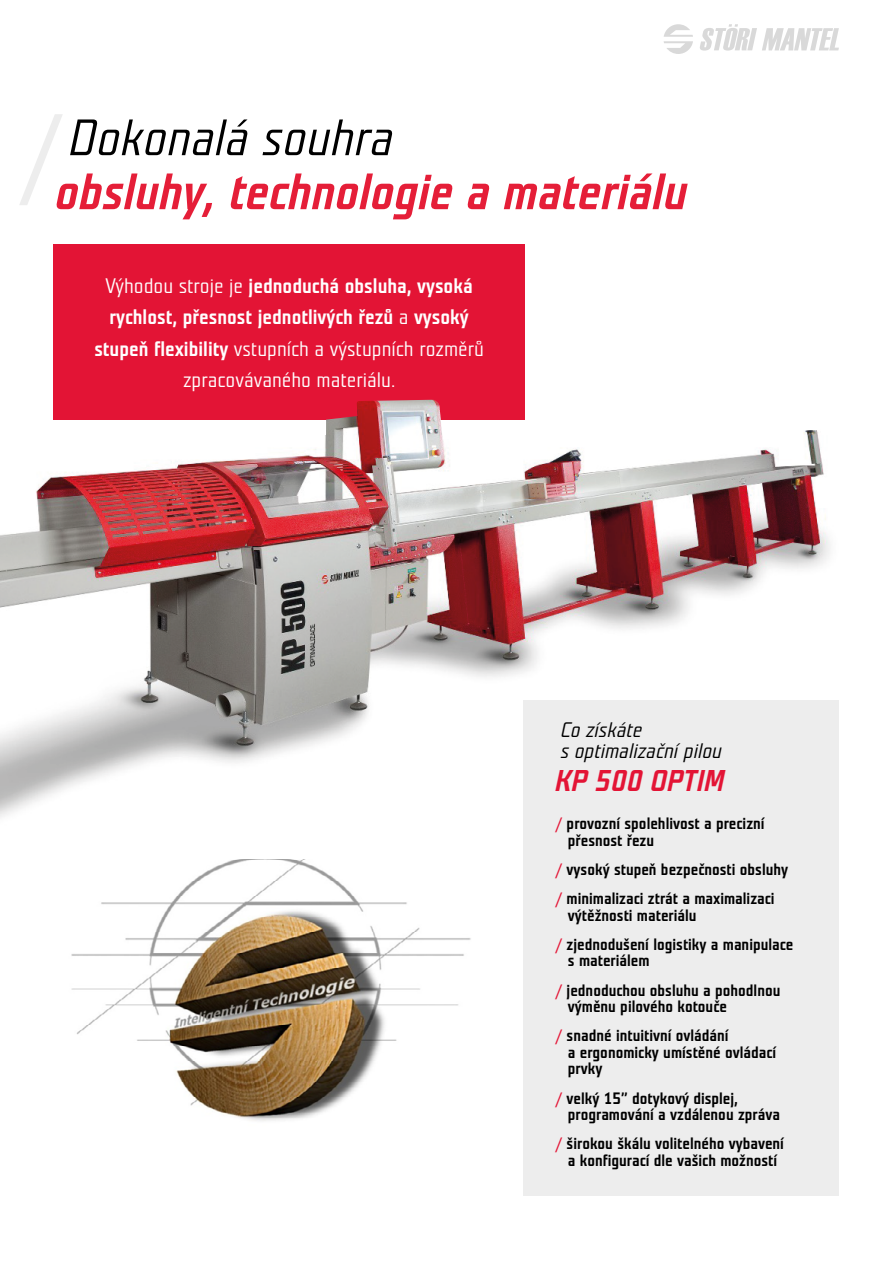
<style>
.page{position:relative;width:893px;height:1263px;background:#fff}
.page>*{position:absolute;margin:0;border:0;box-sizing:border-box;transform-origin:0 0}
.t1{font:italic 700 51px "Teuton Mager CE";color:#e51e38}
.t2{font:italic 51px "Teuton Mager CE";color:#000}
.t3{font:italic 700 30px "Teuton Mager CE";color:#e31435}
.t4{font:700 21px/31.5px "Teuton Mager";color:#fff;text-align:center}
.t5{font:italic 21px/21px "Teuton Mager CE";color:#000}
.t6{font:700 16.5px/16.5px "Teuton Mager";color:#000}
.s1{font-weight:400}
.s2{font-weight:400;color:#e31435}
</style>
<div class="page">
<img style="left:71px;top:859px;width:400px;height:262px">
<div style="left:54px;top:244px;width:471px;height:176px;background:#e31435"></div>
<img style="left:0;top:400px;width:839px;height:418px">
<svg style="left:664px;top:24px;width:29px;height:30px"></svg>
<svg style="left:700px;top:24px;width:139px;height:27px"></svg>
<svg style="left:19px;top:114px;width:43px;height:91px"></svg>
<div style="left:523px;top:701px;width:316px;height:495px;background:#ededed"></div>
<h1 class="t2" style="left:69px;top:112px;width:326px">Dokonalá souhra</h1>
<h1 class="t1" style="left:55px;top:166px;width:634px">obsluhy, technologie a materiálu</h1>
<p class="t4" style="left:94px;top:271px;width:391px"><span class="s1">Výhodou stroje je</span> jednoduchá obsluha, vysoká rychlost, přesnost jednotlivých řezů <span class="s1">a</span> vysoký stupeň flexibility <span class="s1">vstupních a výstupních rozměrů zpracovávaného materiálu.</span></p>
<p class="t5" style="left:561px;top:720px;width:163px">Co získáte<br>s optimalizační pilou</p>
<h2 class="t3" style="left:555px;top:765px;width:171px">KP 500 OPTIM</h2>
<p class="t6" style="left:568px;top:816px;width:198px;text-indent:-13px"><span class="s2">/</span> provozní spolehlivost a precizní přesnost řezu</p>
<p class="t6" style="left:555px;top:855px;width:235px;line-height:29.2px"><span class="s2">/</span> vysoký stupeň bezpečnosti obsluhy <span class="s2">/</span> minimalizaci ztrát a maximalizaci</p>
<p class="t6" style="left:555px;top:901px;width:240px;line-height:29.2px;text-indent:13px">výtěžnosti materiálu<br><span class="s2">/</span> zjednodušení logistiky a manipulace</p>
<p class="t6" style="left:555px;top:947px;width:227px;line-height:29.2px;text-indent:13px">s materiálem<br><span class="s2">/</span> jednoduchou obsluhu a pohodlnou</p>
<p class="t6" style="left:555px;top:992px;width:175px;line-height:29.2px;text-align:right">výměnu pilového kotouče<br><span class="s2">/</span> snadné intuitivní ovládání</p>
<p class="t6" style="left:568px;top:1045px;width:210px">a ergonomicky umístěné ovládací prvky</p>
<p class="t6" style="left:568px;top:1090px;width:214px;text-indent:-13px"><span class="s2">/</span> velký 15” dotykový displej, programování a vzdálenou zpráva</p>
<p class="t6" style="left:555px;top:1136px;width:230px;text-align:center"><span class="s2">/</span> širokou škálu volitelného vybavení a konfigurací dle vašich možností</p>
</div>
